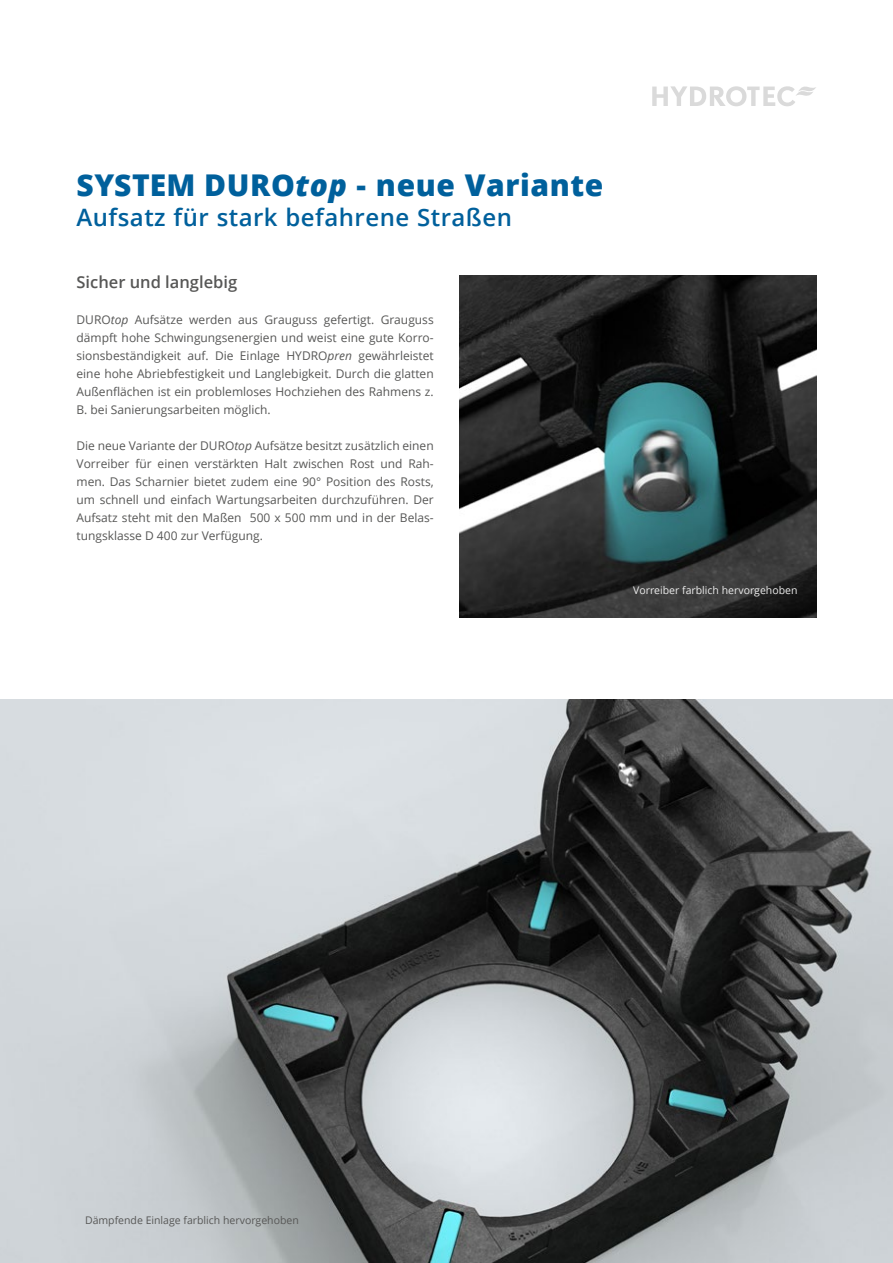
<style>
.page{position:relative;width:893px;height:1263px;background:#fff}
.page>*{position:absolute;margin:0;border:0;box-sizing:border-box;transform-origin:0 0}
.t1{font:800 30px "Open Sans";letter-spacing:.02em;color:#00609c}
.t2{font:600 24px "Open Sans";letter-spacing:.02em;color:#00609c}
.t3{font:600 16.5px "Open Sans";color:#575756}
.t4{font:12px/18px "Open Sans";color:#575756;text-align:justify}
.t5{font:10.5px "Open Sans";color:#575756}
.t6{font:10.5px "Open Sans";color:#ededed}
.s1{font-style:italic}
</style>
<div class="page">
<svg style="left:652px;top:86px;width:164px;height:20px"></svg>
<img style="left:0;top:699px;width:893px;height:564px">
<img style="left:460px;top:275px;width:356px;height:343px">
<h1 class="t1" style="left:77px;top:162px;width:528px">SYSTEM DURO<span class="s1">top</span> - neue Variante</h1>
<h2 class="t2" style="left:77px;top:201px;width:437px">Aufsatz für stark befahrene Straßen</h2>
<h3 class="t3" style="left:77px;top:271px;width:162px">Sicher und langlebig</h3>
<p class="t4" style="left:77px;top:310px;width:359px">DURO<span class="s1">top</span> Aufsätze werden aus Grauguss gefertigt. Grauguss dämpft hohe Schwingungsenergien und weist eine gute Korro&shy;sionsbeständigkeit auf. Die Einlage HYDRO<span class="s1">pren</span> gewährleistet eine hohe Abriebfestigkeit und Langlebigkeit. Durch die glatten Außenflächen ist ein problemloses Hochziehen des Rahmens z.<br>B. bei Sanierungsarbeiten möglich.</p>
<p class="t4" style="left:77px;top:436px;width:359px">Die neue Variante der DURO<span class="s1">top</span> Aufsätze besitzt zusätzlich einen Vorreiber für einen verstärkten Halt zwischen Rost und Rah&shy;men. Das Scharnier bietet zudem eine 90° Position des Rosts, um schnell und einfach Wartungsarbeiten durchzuführen. Der Aufsatz steht mit den Maßen 500 x 500 mm und in der Belas&shy;tungsklasse D 400 zur Verfügung.</p>
<p class="t6" style="left:633px;top:583px;width:166px">Vorreiber farblich hervorgehoben</p>
<p class="t5" style="left:85px;top:1213px;width:215px">Dämpfende Einlage farblich hervorgehoben</p>
</div>
